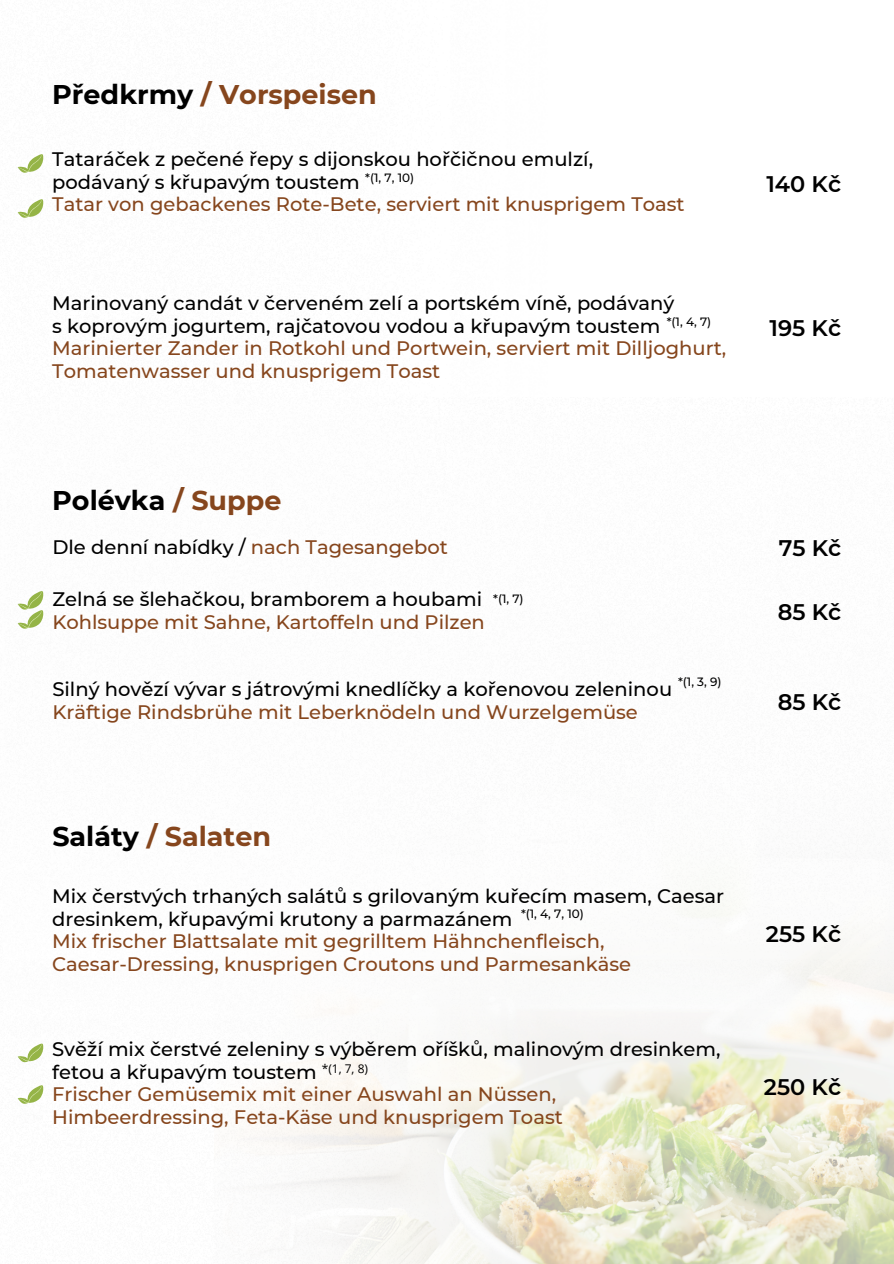
<style>
.page{position:relative;width:894px;height:1264px;background:#fff}
.page>*{position:absolute;margin:0;border:0;box-sizing:border-box;transform-origin:0 0}
.t1{font:700 27px "Montserrat";color:#86461d}
.t2{font:700 27px "Montserrat";color:#000}
.t3{font:600 22.5px "Montserrat";color:#000}
.t4{font:500 19.5px/22.5px "Montserrat";color:#000}
.t5{font:500 19.5px/22.5px "Montserrat";color:#86461d}
.t6{font:500 12px "Montserrat";color:#000}
.t7{font:12px "Open Sans";color:#000}
.s1{color:#000}
.s2{color:#86461d}
</style>
<div class="page">
<img style="left:548px;top:1062px;width:345px;height:201px">
<img style="left:17px;top:167px;width:531px;height:1096px">
<img style="left:17px;top:397px;width:876px;height:663px">
<svg style="left:18px;top:199px;width:26px;height:25px"></svg>
<svg style="left:18px;top:154px;width:26px;height:31px"></svg>
<svg style="left:18px;top:1043px;width:26px;height:31px"></svg>
<svg style="left:18px;top:1085px;width:26px;height:44px"></svg>
<svg style="left:18px;top:591px;width:26px;height:38px"></svg>
<p class="t1" style="left:52px;top:78px;width:326px"><span class="s1">Předkrmy</span> / Vorspeisen</p>
<p class="t4" style="left:52px;top:148px;width:633px">Tataráček z pečené řepy s dijonskou hořčičnou emulzí, podávaný s křupavým toustem<br><span class="s2">Tatar von gebackenes Rote-Bete, serviert mit knusprigem Toast</span></p>
<h1 class="t6" style="left:365px;top:170px;width:50px">*(1, 7, 10)</h1>
<p class="t4" style="left:52px;top:292px;width:675px">Marinovaný candát v červeném zelí a portském víně, podávaný<br>s koprovým jogurtem, rajčatovou vodou a křupavým toustem <span class="s2">Marinierter Zander in Rotkohl und Portwein, serviert mit Dilljoghurt, Tomatenwasser und knusprigem Toast</span></p>
<h3 class="t6" style="left:666px;top:314px;width:46px">*(1, 4, 7)</h3>
<h1 class="t3" style="left:766px;top:171px;width:76px">140 Kč</h1>
<p class="t3" style="left:769px;top:314px;width:73px">195 Kč</p>
<p class="t2" style="left:52px;top:483px;width:231px">Polévka <span class="s2">/ Suppe</span></p>
<h3 class="t4" style="left:52px;top:536px;width:397px">Dle denní nabídky / <span class="s2">nach Tagesangebot</span></h3>
<h4 class="t3" style="left:778px;top:534px;width:64px">75 Kč</h4>
<p class="t5" style="left:52px;top:588px;width:434px"><span class="s1">Zelná se šlehačkou, bramborem a houbami<br></span>Kohlsuppe mit Sahne, Kartoffeln und Pilzen</p>
<p class="t3" style="left:777px;top:598px;width:65px">85 Kč</p>
<h2 class="t6" style="left:493px;top:591px;width:32px">*(1, 7)</h2>
<h3 class="t6" style="left:678px;top:674px;width:45px">*(1, 3, 9)</h3>
<p class="t4" style="left:52px;top:678px;width:621px">Silný hovězí vývar s játrovými knedlíčky a kořenovou zeleninou<br><span class="s2">Kräftige Rindsbrühe mit Leberknödeln und Wurzelgemüse</span></p>
<h3 class="t1" style="left:52px;top:820px;width:220px"><span class="s1">Saláty</span> / Salaten</h3>
<h2 class="t5" style="left:52px;top:885px;width:673px"><span class="s1">Mix čerstvých trhaných salátů s grilovaným kuřecím masem, Caesar dresinkem, křupavými krutony a parmazánem<br></span>Mix frischer Blattsalate mit gegrilltem Hähnchenfleisch, Caesar-Dressing, knusprigen Croutons und Parmesankäse</h2>
<h2 class="t6" style="left:521px;top:906px;width:64px">*(1, 4, 7, 10)</h2>
<p class="t5" style="left:52px;top:1038px;width:669px"><span class="s1">Svěží mix čerstvé zeleniny s výběrem oříšků, malinovým dresinkem, fetou a křupavým toustem<br></span>Frischer Gemüsemix mit einer Auswahl an Nüssen, Himbeerdressing, Feta-Käse und knusprigem Toast</p>
<p class="t7" style="left:321px;top:1060px;width:48px">*(1, 7, 8)</p>
<p class="t3" style="left:777px;top:688px;width:65px">85 Kč</p>
<h4 class="t3" style="left:765px;top:920px;width:77px">255 Kč</h4>
<p class="t3" style="left:763px;top:1073px;width:79px">250 Kč</p>
</div>
